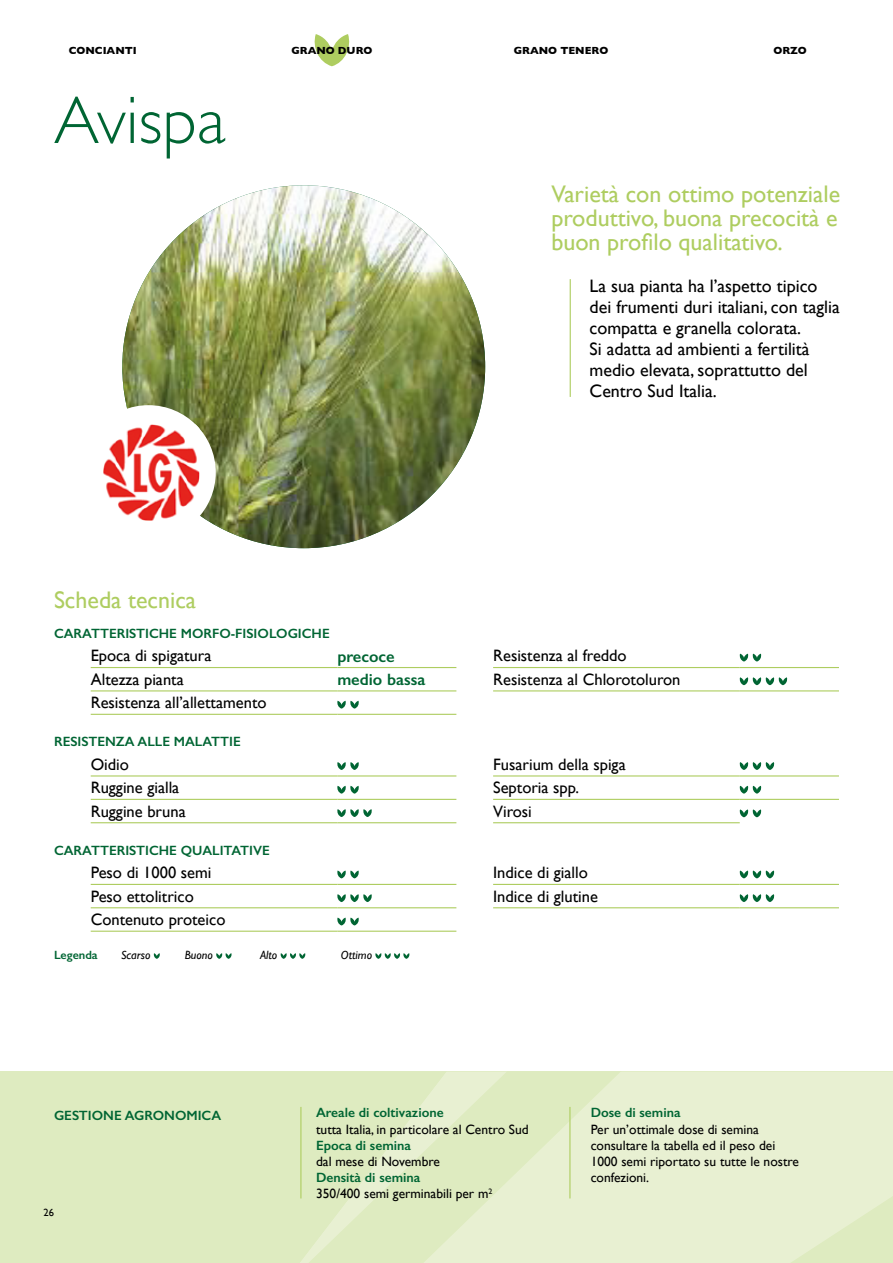
<style>
.page{position:relative;width:893px;height:1263px;background:#fff}
.page>*{position:absolute;margin:0;border:0;box-sizing:border-box;transform-origin:0 0}
.titolo{font:300 67.5px "Gill Sans";color:#006533}
.intro{font:24px/24px "Gill Sans";color:#aecd60;text-align:justify}
.descrizione{font:18px/21px "Gill Sans";color:#000}
.nome_-_composizione{font:16.5px "Gill Sans";color:#000}
.valore_-_composizion{font:600 16.5px "Gill Sans";color:#006533}
.gestione{font:13.5px/16.2px "Gill Sans";color:#000}
.paragrafo{font:600 13.5px "Gill Sans";color:#006533}
.gestione-2{font:600 13.5px "Gill Sans";color:#006533}
.t1{font:italic 12px "Gill Sans";color:#000}
.t2{font:600 12px "Gill Sans";color:#006533}
.t3{font:700 10.5px "Gill Sans";color:#000}
.t4{font:10.5px "Gill Sans";color:#000}
</style>
<div class="page">
<div style="left:0;top:1071px;width:893px;height:192px;background:#deebc0"></div>
<svg style="left:300px;top:1072px;width:593px;height:191px;fill:#e8f0d2"></svg>
<hr style="left:300px;top:1107px;width:1px;height:91px;background:#aecd60">
<hr style="left:569px;top:1107px;width:1px;height:91px;background:#aecd60">
<hr style="left:570px;top:279px;width:1px;height:118px;background:#aecd60">
<img style="left:122px;top:185px;width:363px;height:363px;border-radius:181px">
<div style="left:81px;top:405px;width:135px;height:135px;background:#fff;border-radius:50%"></div>
<img style="left:103px;top:424px;width:96px;height:97px">
<svg style="left:314px;top:34px;width:36px;height:32px"></svg>
<hr style="left:91px;top:714px;width:246px;height:1px;background:#aecd60">
<hr style="left:337px;top:714px;width:119px;height:1px;background:#aecd60">
<hr style="left:91px;top:822px;width:246px;height:1px;background:#aecd60">
<hr style="left:91px;top:931px;width:246px;height:1px;background:#aecd60">
<hr style="left:337px;top:822px;width:119px;height:1px;background:#aecd60">
<hr style="left:337px;top:931px;width:119px;height:1px;background:#aecd60">
<hr style="left:493px;top:690px;width:247px;height:1px;background:#aecd60">
<hr style="left:740px;top:690px;width:99px;height:1px;background:#aecd60">
<hr style="left:91px;top:667px;width:246px;height:1px;background:#aecd60">
<hr style="left:337px;top:667px;width:119px;height:1px;background:#aecd60">
<hr style="left:493px;top:667px;width:247px;height:1px;background:#aecd60">
<hr style="left:740px;top:667px;width:99px;height:1px;background:#aecd60">
<hr style="left:493px;top:775px;width:247px;height:1px;background:#aecd60">
<hr style="left:740px;top:775px;width:99px;height:1px;background:#aecd60">
<hr style="left:493px;top:799px;width:247px;height:1px;background:#aecd60">
<hr style="left:740px;top:799px;width:99px;height:1px;background:#aecd60">
<hr style="left:91px;top:690px;width:246px;height:1px;background:#aecd60">
<hr style="left:337px;top:690px;width:119px;height:1px;background:#aecd60">
<hr style="left:91px;top:775px;width:246px;height:1px;background:#aecd60">
<hr style="left:337px;top:775px;width:119px;height:1px;background:#aecd60">
<hr style="left:91px;top:799px;width:246px;height:1px;background:#aecd60">
<hr style="left:337px;top:799px;width:119px;height:1px;background:#aecd60">
<hr style="left:91px;top:884px;width:246px;height:1px;background:#aecd60">
<hr style="left:493px;top:884px;width:247px;height:1px;background:#aecd60">
<hr style="left:493px;top:907px;width:247px;height:1px;background:#aecd60">
<hr style="left:337px;top:884px;width:119px;height:1px;background:#aecd60">
<hr style="left:740px;top:884px;width:99px;height:1px;background:#aecd60">
<hr style="left:91px;top:907px;width:246px;height:1px;background:#aecd60">
<hr style="left:337px;top:907px;width:119px;height:1px;background:#aecd60">
<hr style="left:740px;top:907px;width:99px;height:1px;background:#aecd60">
<hr style="left:493px;top:822px;width:247px;height:1px;background:#aecd60">
<svg style="left:739px;top:654px;width:23px;height:7px"></svg>
<svg style="left:739px;top:677px;width:49px;height:8px"></svg>
<svg style="left:337px;top:701px;width:22px;height:8px"></svg>
<svg style="left:337px;top:762px;width:22px;height:8px"></svg>
<svg style="left:739px;top:762px;width:36px;height:8px"></svg>
<svg style="left:337px;top:786px;width:22px;height:8px"></svg>
<svg style="left:739px;top:786px;width:23px;height:8px"></svg>
<svg style="left:337px;top:809px;width:35px;height:8px"></svg>
<svg style="left:739px;top:809px;width:23px;height:8px"></svg>
<svg style="left:337px;top:870px;width:22px;height:8px"></svg>
<svg style="left:739px;top:870px;width:36px;height:8px"></svg>
<svg style="left:337px;top:894px;width:35px;height:8px"></svg>
<svg style="left:739px;top:894px;width:36px;height:8px"></svg>
<svg style="left:337px;top:918px;width:22px;height:7px"></svg>
<svg style="left:153px;top:953px;width:7px;height:6px"></svg>
<svg style="left:216px;top:953px;width:16px;height:6px"></svg>
<svg style="left:280px;top:953px;width:26px;height:6px"></svg>
<svg style="left:375px;top:953px;width:35px;height:6px"></svg>
<p class="t3" style="left:69px;top:42px;width:69px">CONCIANTI</p>
<p class="t3" style="left:291px;top:42px;width:83px">GRANO DURO</p>
<p class="t3" style="left:514px;top:42px;width:96px">GRANO TENERO</p>
<p class="t3" style="left:773px;top:42px;width:35px">ORZO</p>
<p class="titolo" style="left:54px;top:68px;width:173px">Avispa</p>
<p class="intro" style="left:54px;top:588px;width:144px">Scheda tecnica</p>
<p class="intro" style="left:551px;top:182px;width:290px">Varietà con ottimo potenziale produttivo, buona precocità e buon profilo qualitativo.</p>
<p class="descrizione" style="left:590px;top:275px;width:252px">La sua pianta ha l’aspetto tipico dei frumenti duri italiani, con taglia compatta e granella colorata.</p>
<p class="descrizione" style="left:590px;top:338px;width:221px;text-align:justify">Si adatta ad ambienti a fertilità medio elevata, soprattutto del Centro Sud Italia.</p>
<p class="paragrafo" style="left:54px;top:625px;width:277px">CARATTERISTICHE MORFO-FISIOLOGICHE</p>
<p class="nome_-_composizione" style="left:91px;top:646px;width:122px">Epoca di spigatura</p>
<p class="valore_-_composizion" style="left:337px;top:646px;width:59px">precoce</p>
<p class="nome_-_composizione" style="left:493px;top:646px;width:135px">Resistenza al freddo</p>
<p class="nome_-_composizione" style="left:91px;top:670px;width:95px">Altezza pianta</p>
<p class="valore_-_composizion" style="left:337px;top:670px;width:89px">medio bassa</p>
<p class="nome_-_composizione" style="left:493px;top:670px;width:189px">Resistenza al Chlorotoluron</p>
<p class="nome_-_composizione" style="left:91px;top:693px;width:177px">Resistenza all’allettamento</p>
<p class="paragrafo" style="left:54px;top:733px;width:188px">RESISTENZA ALLE MALATTIE</p>
<p class="nome_-_composizione" style="left:91px;top:754px;width:40px">Oidio</p>
<p class="nome_-_composizione" style="left:493px;top:754px;width:134px">Fusarium della spiga</p>
<p class="nome_-_composizione" style="left:91px;top:778px;width:90px">Ruggine gialla</p>
<p class="nome_-_composizione" style="left:493px;top:778px;width:88px">Septoria spp.</p>
<p class="nome_-_composizione" style="left:91px;top:801px;width:96px">Ruggine bruna</p>
<p class="nome_-_composizione" style="left:493px;top:801px;width:40px">Virosi</p>
<p class="paragrafo" style="left:54px;top:842px;width:217px">CARATTERISTICHE QUALITATIVE</p>
<p class="nome_-_composizione" style="left:91px;top:863px;width:122px">Peso di 1000 semi</p>
<p class="nome_-_composizione" style="left:493px;top:863px;width:96px">Indice di giallo</p>
<p class="nome_-_composizione" style="left:91px;top:886px;width:105px">Peso ettolitrico</p>
<p class="nome_-_composizione" style="left:493px;top:886px;width:106px">Indice di glutine</p>
<p class="nome_-_composizione" style="left:91px;top:910px;width:136px">Contenuto proteico</p>
<p class="t2" style="left:54px;top:947px;width:45px">Legenda</p>
<p class="t1" style="left:121px;top:948px;width:31px">Scarso</p>
<p class="t1" style="left:185px;top:948px;width:30px">Buono</p>
<p class="t1" style="left:260px;top:948px;width:19px">Alto</p>
<p class="t1" style="left:341px;top:948px;width:33px">Ottimo</p>
<p class="paragrafo" style="left:54px;top:1107px;width:169px">GESTIONE AGRONOMICA</p>
<p class="gestione-2" style="left:316px;top:1105px;width:129px">Areale di coltivazione</p>
<p class="gestione" style="left:316px;top:1121px;width:214px">tutta Italia, in particolare al Centro Sud</p>
<p class="gestione-2" style="left:316px;top:1137px;width:96px">Epoca di semina</p>
<p class="gestione" style="left:316px;top:1153px;width:125px">dal mese di Novembre</p>
<p class="gestione-2" style="left:316px;top:1169px;width:106px">Densità di semina</p>
<p class="gestione" style="left:316px;top:1186px;width:178px">350/400 semi germinabili per m<sup>2</sup></p>
<p class="t4" style="left:44px;top:1206px;width:12px">26</p>
<p class="gestione-2" style="left:591px;top:1105px;width:91px">Dose di semina</p>
<p class="gestione" style="left:591px;top:1121px;width:210px">Per un’ottimale dose di semina consultare la tabella ed il peso dei<br>1000 semi riportato su tutte le nostre confezioni.</p>
</div>
